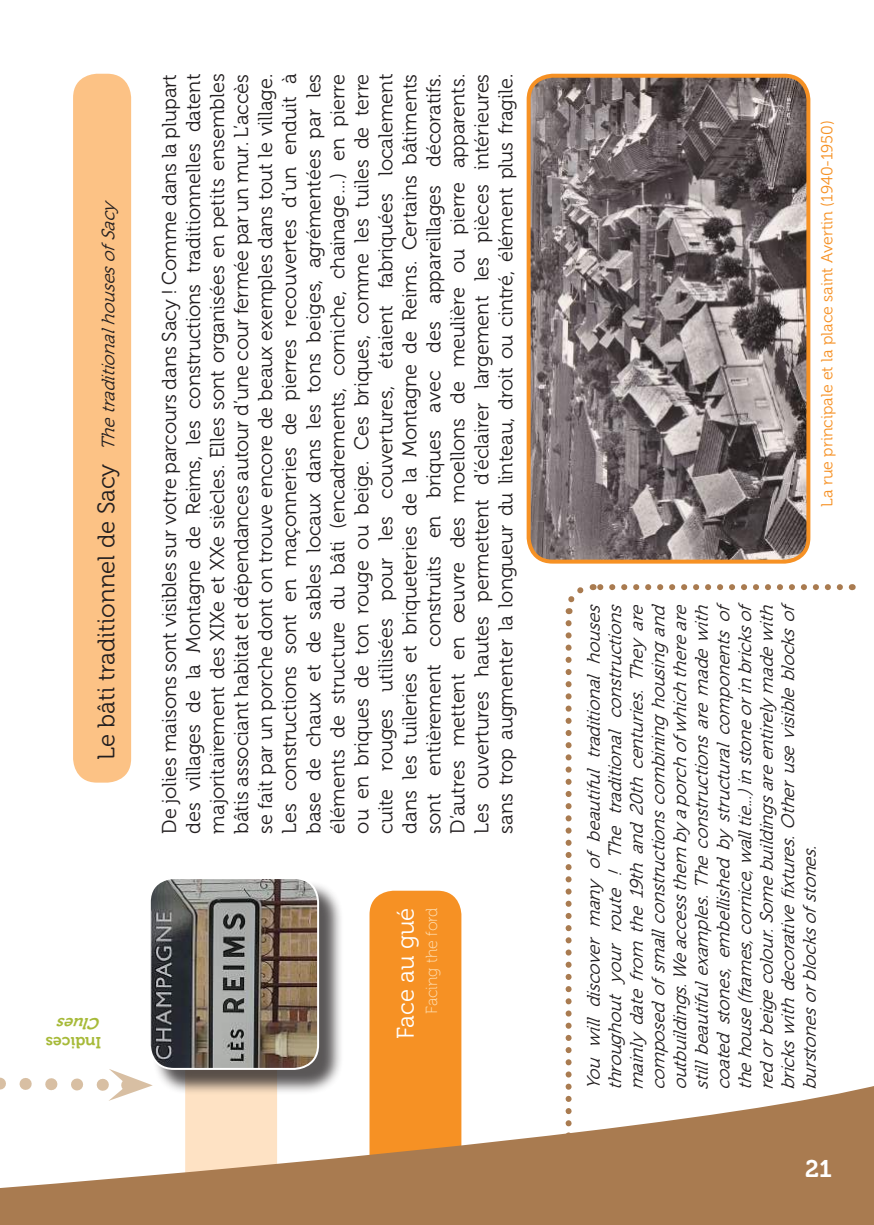
<style>
.page{position:relative;width:874px;height:1225px;background:#fff}
.page>*{position:absolute;margin:0;border:0;box-sizing:border-box;transform-origin:0 0}
.t1{font:24px "Museo 300";color:#fff}
.t2{font:24px "Museo 700";color:#fff}
.t3{font:20px/24px "Museo 300";color:#231f20;text-align:justify}
.t4{font:italic 18px/21.6px "Museo 300";color:#231f20;text-align:justify}
.t5{font:16px "Museo 300";color:#f69124}
.t6{font:16px "Museo 100";color:#fee4bd}
.t7{font:16px "Museo 700";color:#a7ba39}
.t8{font:italic 16px "Museo 700";color:#a7ba39}
.s1{font-style:normal;font-size:24px}
</style>
<div class="page">
<div style="left:73px;top:74px;width:58px;height:708px;background:#fcc285;border-radius:24px"></div>
<div style="left:369px;top:890px;width:92px;height:193px;background:#f69124"></div>
<svg style="left:565px;top:584px;width:274px;height:30px"></svg>
<svg style="left:565px;top:623px;width:6px;height:455px"></svg>
<img style="left:531px;top:76px;width:277px;height:485px">
<div style="left:526px;top:74px;width:284px;height:489px;border:4px solid #f69124;border-radius:24px"></div>
<div style="left:152px;top:880px;width:192px;height:214px;background:#231f20;opacity:.75"></div>
<img style="left:152px;top:880px;width:166px;height:189px">
<div style="left:149px;top:877px;width:170px;height:193px;border:2px solid #fff;border-radius:24px"></div>
<svg style="left:0;top:1068px;width:153px;height:15px"></svg>
<svg style="left:0;top:1083px;width:873px;height:142px;fill:#a97b50"></svg>
<p class="t4" style="left:98px;top:760px;width:565px;rotate:-90deg"><span class="s1">L e b â t i t r a d i t i o n n e l d e S a c y</span> ThetraditionalhousesofSacy</p>
<p class="t8" style="left:101px;top:1032px;width:51px;rotate:-180deg">Clues</p>
<p class="t7" style="left:101px;top:1051px;width:57px;rotate:-180deg">Indices</p>
<p class="t3" style="left:158px;top:833px;width:761px;rotate:-90deg">De jolies maisons sont visibles sur votre parcours dans Sacy ! Comme dans la plupart des villages de la Montagne de Reims, les constructions traditionnelles datent majoritairement des XIXe et XXe siècles. Elles sont organisées en petits ensembles bâtis associant habitat et dépendances autour d’une cour fermée par un mur. L’accès se fait par un porche dont on trouve encore de beaux exemples dans tout le village.<br>Les constructions sont en maçonneries de pierres recouvertes d’un enduit à base de chaux et de sables locaux dans les tons beiges, agrémentées par les éléments de structure du bâti (encadrements, corniche, chainage…) en pierre ou en briques de ton rouge ou beige. Ces briques, comme les tuiles de terre cuite rouges utilisées pour les couvertures, étaient fabriquées localement dans les tuileries et briqueteries de la Montagne de Reims. Certains bâtiments sont entièrement construits en briques avec des appareillages décoratifs.<br>D’autres mettent en œuvre des moellons de meulière ou pierre apparents.<br>Les ouvertures hautes permettent d’éclairer largement les pièces intérieures sans trop augmenter la longueur du linteau, droit ou cintré, élément plus fragile.</p>
<p class="t1" style="left:392px;top:1039px;width:133px;rotate:-90deg">Face au gué</p>
<p class="t6" style="left:423px;top:1014px;width:108px;rotate:-90deg">Facing the ford</p>
<p class="t5" style="left:817px;top:506px;width:388px;rotate:-90deg">La rue principale et la place saint Avertin (1940-1950)</p>
<p class="t4" style="left:582px;top:1090px;width:492px;rotate:-90deg">You will discover many of beautiful traditional houses throughout your route ! The traditional constructions mainly date from the 19th and 20th centuries.They are composedofsmallconstructionscombininghousingand outbuildings.Weaccessthem byaporchofwhichthereare stillbeautifulexamples.Theconstructionsaremadewith coated stones, embellished by structural components of thehouse(frames,cornice,walltie...)instoneorinbricksof redorbeigecolour.Somebuildingsareentirelymadewith brickswithdecorativefixtures.Otherusevisibleblocksof burstonesorblocksofstones.</p>
<p class="t2" style="left:804px;top:1155px;width:28px">21</p>
</div>
